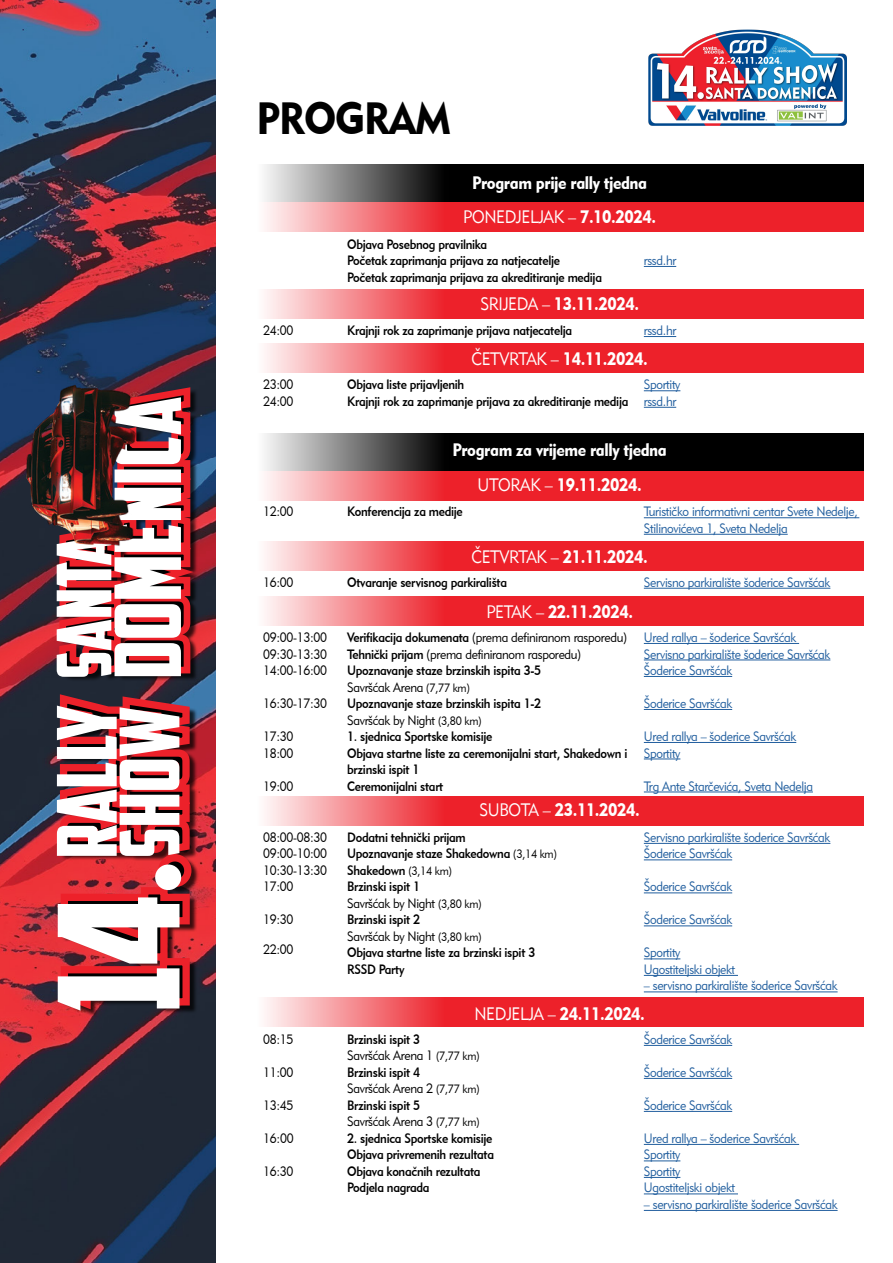
<style>
.page{position:relative;width:893px;height:1263px;background:#fff}
.page>*{position:absolute;margin:0;border:0;box-sizing:border-box;transform-origin:0 0}
.t1{font:45px "Geometric 415 BT Black A";letter-spacing:-.025em;color:#000;scale:.9 1}
.t2{font:18px "Geometric 415 BT Black A";letter-spacing:-.025em;color:#fff;scale:.9 1}
.t3{font:18px "Geometric 415 BT Lite A";letter-spacing:-.025em;color:#fff;scale:.9 1}
.t4{font:13.5px/16.5px "Geometric 415 BT Medium A";letter-spacing:-.025em;color:#000;scale:.9 1}
.t5{font:13.5px/16.5px "Geometric 415 BT Lite A";letter-spacing:-.025em;color:#215e9e;scale:.9 1}
.t6{font:13.5px/16.5px "Geometric 415 BT Lite A";letter-spacing:-.025em;color:#000;scale:.9 1}
.s1{font-family:"Geometric 415 BT Black A"}
.s2{font-family:"Geometric 415 BT Lite A"}
.s3{font-family:"Geometric 415 BT Medium A"}
.s4{font-size:12px}
.s5{font-family:"Geometric 415 BT Lite A";font-size:12px}
</style>
<div class="page">
<div style="left:257px;top:165px;width:606px;height:37px;background:#000"></div>
<div style="left:257px;top:202px;width:606px;height:30px;background:#ed212a"></div>
<div style="left:257px;top:289px;width:606px;height:30px;background:#ed212a"></div>
<div style="left:257px;top:343px;width:606px;height:29px;background:#ed212a"></div>
<div style="left:257px;top:471px;width:606px;height:29px;background:#ed212a"></div>
<div style="left:257px;top:541px;width:606px;height:30px;background:#ed212a"></div>
<div style="left:257px;top:596px;width:606px;height:30px;background:#ed212a"></div>
<div style="left:257px;top:796px;width:606px;height:29px;background:#ed212a"></div>
<div style="left:257px;top:997px;width:606px;height:30px;background:#ed212a"></div>
<div style="left:257px;top:433px;width:606px;height:38px;background:#000"></div>
<svg style="left:257px;top:164px;width:192px;height:68px;background:#b28587"></svg>
<svg style="left:257px;top:289px;width:179px;height:30px;background:#f59499"></svg>
<svg style="left:257px;top:343px;width:192px;height:30px;background:#f58d91"></svg>
<svg style="left:257px;top:433px;width:192px;height:68px;background:#b28587"></svg>
<svg style="left:257px;top:541px;width:179px;height:30px;background:#f59499"></svg>
<svg style="left:257px;top:796px;width:179px;height:29px;background:#f59499"></svg>
<svg style="left:257px;top:997px;width:179px;height:30px;background:#f59499"></svg>
<svg style="left:257px;top:596px;width:179px;height:30px;background:#f59499"></svg>
<hr style="left:644px;top:266px;width:32px;height:1px;background:#215e9e">
<hr style="left:644px;top:643px;width:155px;height:1px;background:#215e9e">
<hr style="left:644px;top:660px;width:186px;height:1px;background:#215e9e">
<hr style="left:644px;top:676px;width:88px;height:1px;background:#215e9e">
<hr style="left:644px;top:709px;width:88px;height:1px;background:#215e9e">
<hr style="left:644px;top:742px;width:152px;height:1px;background:#215e9e">
<hr style="left:644px;top:759px;width:36px;height:1px;background:#215e9e">
<hr style="left:644px;top:792px;width:169px;height:1px;background:#215e9e">
<hr style="left:644px;top:843px;width:186px;height:1px;background:#215e9e">
<hr style="left:644px;top:859px;width:88px;height:1px;background:#215e9e">
<hr style="left:644px;top:892px;width:88px;height:1px;background:#215e9e">
<hr style="left:644px;top:925px;width:88px;height:1px;background:#215e9e">
<hr style="left:644px;top:958px;width:36px;height:1px;background:#215e9e">
<hr style="left:644px;top:975px;width:94px;height:1px;background:#215e9e">
<hr style="left:644px;top:991px;width:194px;height:1px;background:#215e9e">
<hr style="left:644px;top:1045px;width:88px;height:1px;background:#215e9e">
<hr style="left:644px;top:1078px;width:88px;height:1px;background:#215e9e">
<hr style="left:644px;top:1111px;width:88px;height:1px;background:#215e9e">
<hr style="left:644px;top:1144px;width:155px;height:1px;background:#215e9e">
<hr style="left:644px;top:1160px;width:36px;height:1px;background:#215e9e">
<hr style="left:644px;top:1177px;width:36px;height:1px;background:#215e9e">
<hr style="left:644px;top:1193px;width:94px;height:1px;background:#215e9e">
<hr style="left:644px;top:1210px;width:194px;height:1px;background:#215e9e">
<hr style="left:644px;top:390px;width:36px;height:1px;background:#215e9e">
<hr style="left:644px;top:407px;width:32px;height:1px;background:#215e9e">
<hr style="left:644px;top:336px;width:32px;height:1px;background:#215e9e">
<hr style="left:644px;top:588px;width:186px;height:1px;background:#215e9e">
<hr style="left:644px;top:517px;width:215px;height:1px;background:#215e9e">
<hr style="left:644px;top:534px;width:144px;height:1px;background:#215e9e">
<img style="left:0;top:0;width:215px;height:1263px">
<svg style="left:41px;top:383px;width:161px;height:296px"></svg>
<img style="left:7px;top:377px;width:130px;height:178px">
<div style="left:62px;top:856px;width:137px;height:161px;background:#000;opacity:.75"></div>
<svg style="left:53px;top:690px;width:163px;height:323px"></svg>
<img style="left:648px;top:29px;width:199px;height:96px">
<h1 class="t1" style="left:256px;top:90px;width:218px">PROGRAM</h1>
<h2 class="t2" style="left:472px;top:171px;width:196px">Program prije rally tjedna</h2>
<h2 class="t3" style="left:463px;top:205px;width:216px">PONEDJELJAK – <span class="s1">7.10.2024.</span></h2>
<p class="t4" style="left:347px;top:235px;width:285px">Objava Posebnog pravilnika<br>Početak zaprimanja prijava za natjecatelje<br>Početak zaprimanja prijava za akreditiranje medija</p>
<p class="t5" style="left:644px;top:252px;width:37px">rssd.hr</p>
<h2 class="t2" style="left:480px;top:292px;width:178px"><span class="s2">SRIJEDA –</span> 13.11.2024.</h2>
<h2 class="t2" style="left:472px;top:348px;width:197px"><span class="s2">ČETVRTAK –</span> 14.11.2024.</h2>
<p class="t6" style="left:263px;top:322px;width:35px">24:00</p>
<p class="t4" style="left:347px;top:322px;width:251px">Krajnji rok za zaprimanje prijava natjecatelja</p>
<p class="t5" style="left:644px;top:322px;width:37px">rssd.hr</p>
<p class="t6" style="left:263px;top:376px;width:35px">23:00<br>24:00</p>
<p class="t4" style="left:347px;top:376px;width:314px">Objava liste prijavljenih<br>Krajnji rok za zaprimanje prijava za akreditiranje medija</p>
<p class="t5" style="left:644px;top:376px;width:42px">Sportity rssd.hr</p>
<h2 class="t2" style="left:453px;top:438px;width:240px">Program za vrijeme rally tjedna</h2>
<h2 class="t2" style="left:478px;top:473px;width:184px"><span class="s2">UTORAK –</span> 19.11.2024.</h2>
<p class="t6" style="left:263px;top:503px;width:35px">12:00</p>
<p class="t4" style="left:347px;top:503px;width:130px">Konferencija za medije</p>
<p class="t5" style="left:644px;top:503px;width:239px">Turističko informativni centar Svete Nedelje,<br>Stilinovićeva 1, Sveta Nedelja</p>
<h2 class="t2" style="left:472px;top:545px;width:197px"><span class="s2">ČETVRTAK –</span> 21.11.2024.</h2>
<p class="t6" style="left:263px;top:574px;width:35px">16:00</p>
<p class="t4" style="left:347px;top:574px;width:179px">Otvaranje servisnog parkirališta</p>
<p class="t5" style="left:644px;top:574px;width:209px">Servisno parkiralište šoderice Savršćak</p>
<p class="t6" style="left:263px;top:629px;width:72px;text-align:justify">09:00-13:00<br>09:30-13:30<br>14:00-16:00</p>
<p class="t6" style="left:263px;top:695px;width:72px">16:30-17:30</p>
<p class="t6" style="left:263px;top:728px;width:35px">17:30<br>18:00</p>
<p class="t6" style="left:263px;top:777px;width:35px">19:00</p>
<p class="t6" style="left:263px;top:829px;width:72px;text-align:justify">08:00-08:30<br>09:00-10:00<br>10:30-13:30<br>17:00</p>
<p class="t6" style="left:263px;top:911px;width:35px">19:30</p>
<p class="t6" style="left:263px;top:941px;width:35px">22:00</p>
<p class="t6" style="left:263px;top:1031px;width:35px">08:15</p>
<p class="t6" style="left:263px;top:1064px;width:35px">11:00</p>
<p class="t6" style="left:263px;top:1097px;width:35px">13:45</p>
<p class="t6" style="left:263px;top:1130px;width:35px">16:00</p>
<p class="t6" style="left:263px;top:1163px;width:35px">16:30</p>
<h2 class="t2" style="left:486px;top:601px;width:164px"><span class="s2">PETAK –</span> 22.11.2024.</h2>
<p class="t6" style="left:347px;top:629px;width:312px"><span class="s3">Verifikacija dokumenata</span> (prema definiranom rasporedu)<br><span class="s3">Tehnički prijam</span> (prema definiranom rasporedu)</p>
<p class="t4" style="left:347px;top:662px;width:217px">Upoznavanje staze brzinskih ispita 3-5</p>
<p class="t6" style="left:347px;top:678px;width:138px">Savršćak Arena <span class="s4">(7,77 km)</span></p>
<p class="t4" style="left:347px;top:695px;width:217px">Upoznavanje staze brzinskih ispita 1-2</p>
<p class="t6" style="left:347px;top:711px;width:151px">Savršćak by Night <span class="s4">(3,80 km)</span></p>
<p class="t4" style="left:347px;top:728px;width:313px">1. sjednica Sportske komisije<br>Objava startne liste za ceremonijalni start, Shakedown i brzinski ispit 1<br>Ceremonijalni start</p>
<p class="t5" style="left:644px;top:629px;width:209px">Ured rallya – šoderice Savršćak<br>Servisno parkiralište šoderice Savršćak<br>Šoderice Savršćak</p>
<p class="t5" style="left:644px;top:695px;width:100px">Šoderice Savršćak</p>
<p class="t5" style="left:644px;top:728px;width:171px">Ured rallya – šoderice Savršćak<br>Sportity</p>
<p class="t5" style="left:644px;top:777px;width:189px">Trg Ante Starčevića, Sveta Nedelja</p>
<h2 class="t2" style="left:480px;top:799px;width:180px"><span class="s2">SUBOTA –</span> 23.11.2024.</h2>
<p class="t4" style="left:347px;top:829px;width:234px">Dodatni tehnički prijam<br>Upoznavanje staze Shakedowna <span class="s5">(3,14 km)<br></span>Shakedown <span class="s5">(3,14 km)<br></span>Brzinski ispit 1</p>
<p class="t6" style="left:347px;top:895px;width:151px">Savršćak by Night <span class="s4">(3,80 km)</span></p>
<p class="t4" style="left:347px;top:911px;width:82px">Brzinski ispit 2</p>
<p class="t6" style="left:347px;top:928px;width:151px">Savršćak by Night <span class="s4">(3,80 km)</span></p>
<p class="t4" style="left:347px;top:944px;width:210px">Objava startne liste za brzinski ispit 3<br>RSSD Party</p>
<p class="t5" style="left:644px;top:829px;width:209px">Servisno parkiralište šoderice Savršćak<br>Šoderice Savršćak</p>
<p class="t5" style="left:644px;top:878px;width:100px">Šoderice Savršćak</p>
<p class="t5" style="left:644px;top:911px;width:100px">Šoderice Savršćak</p>
<p class="t5" style="left:644px;top:944px;width:103px">Sportity<br>Ugostiteljski objekt</p>
<p class="t5" style="left:644px;top:977px;width:217px">– servisno parkiralište šoderice Savršćak</p>
<h2 class="t2" style="left:474px;top:1002px;width:191px"><span class="s2">NEDJELJA –</span> 24.11.2024.</h2>
<p class="t4" style="left:347px;top:1031px;width:82px">Brzinski ispit 3</p>
<p class="t6" style="left:347px;top:1047px;width:149px">Savršćak Arena 1 <span class="s4">(7,77 km)</span></p>
<p class="t4" style="left:347px;top:1064px;width:82px">Brzinski ispit 4</p>
<p class="t6" style="left:347px;top:1080px;width:149px">Savršćak Arena 2 <span class="s4">(7,77 km)</span></p>
<p class="t4" style="left:347px;top:1097px;width:82px">Brzinski ispit 5</p>
<p class="t6" style="left:347px;top:1113px;width:149px">Savršćak Arena 3 <span class="s4">(7,77 km)</span></p>
<p class="t4" style="left:347px;top:1130px;width:165px">2. sjednica Sportske komisije<br>Objava privremenih rezultata<br>Objava konačnih rezultata<br>Podjela nagrada</p>
<p class="t5" style="left:644px;top:1031px;width:100px">Šoderice Savršćak</p>
<p class="t5" style="left:644px;top:1064px;width:100px">Šoderice Savršćak</p>
<p class="t5" style="left:644px;top:1097px;width:100px">Šoderice Savršćak</p>
<p class="t5" style="left:644px;top:1130px;width:171px">Ured rallya – šoderice Savršćak<br>Sportity<br>Sportity<br>Ugostiteljski objekt</p>
<p class="t5" style="left:644px;top:1196px;width:217px">– servisno parkiralište šoderice Savršćak</p>
</div>
